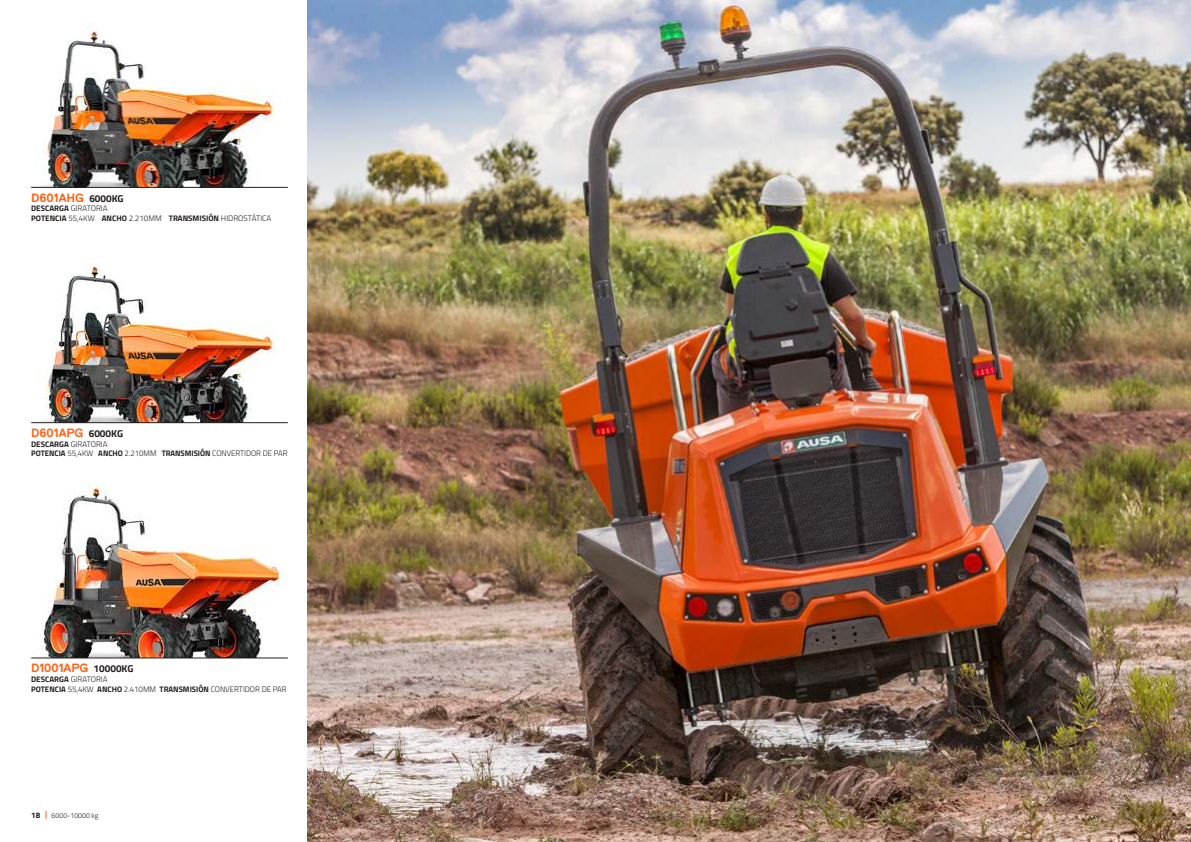
<style>
.page{position:relative;width:1191px;height:842px;background:#fff}
.page>*{position:absolute;margin:0;border:0;box-sizing:border-box;transform-origin:0 0}
.t1{font:700 12px "Replica";color:#ff6319}
.t2{font:300 8px/9.6px "Titillium Web";color:#241f1f}
.t3{font:700 8px "Titillium Web";color:#241f1f}
.t4{font:300 7px "Titillium Web";color:#241f1f}
.s1{font-family:"Titillium Web";font-size:10px;color:#241f1f}
.s2{font-weight:700}
</style>
<div class="page">
<img style="left:41px;top:265px;width:235px;height:157px">
<img style="left:31px;top:27px;width:257px;height:160px">
<img style="left:31px;top:483px;width:257px;height:175px">
<img style="left:308px;top:0;width:883px;height:842px">
<hr style="left:31px;top:187px;width:257px;height:1px;background:#241f1f">
<hr style="left:31px;top:422px;width:257px;height:1px;background:#241f1f">
<hr style="left:31px;top:658px;width:257px;height:1px;background:#241f1f">
<h1 class="t1" style="left:31px;top:191px;width:94px">D601AHG <span class="s1">6000KG</span></h1>
<p class="t2" style="left:31px;top:203px;width:242px"><span class="s2">DESCARGA</span> GIRATORIA<br><span class="s2">POTENCIA</span> 55,4KW <span class="s2">ANCHO</span> 2.210MM <span class="s2">TRANSMISIÓN</span> HIDROSTÁTICA</p>
<h1 class="t1" style="left:31px;top:426px;width:93px">D601APG <span class="s1">6000KG</span></h1>
<p class="t2" style="left:31px;top:439px;width:258px"><span class="s2">DESCARGA</span> GIRATORIA<br><span class="s2">POTENCIA</span> 55,4KW <span class="s2">ANCHO</span> 2.210MM <span class="s2">TRANSMISIÓN</span> CONVERTIDOR DE PAR</p>
<h1 class="t1" style="left:31px;top:662px;width:104px">D1001APG <span class="s1">10000KG</span></h1>
<p class="t2" style="left:31px;top:674px;width:257px"><span class="s2">DESCARGA</span> GIRATORIA<br><span class="s2">POTENCIA</span> 55,4KW <span class="s2">ANCHO</span> 2.410MM <span class="s2">TRANSMISIÓN</span> CONVERTIDOR DE PAR</p>
<p class="t3" style="left:31px;top:809px;width:10px">18</p>
<p class="t4" style="left:52px;top:810px;width:48px">6000-10000 kg</p>
</div>
